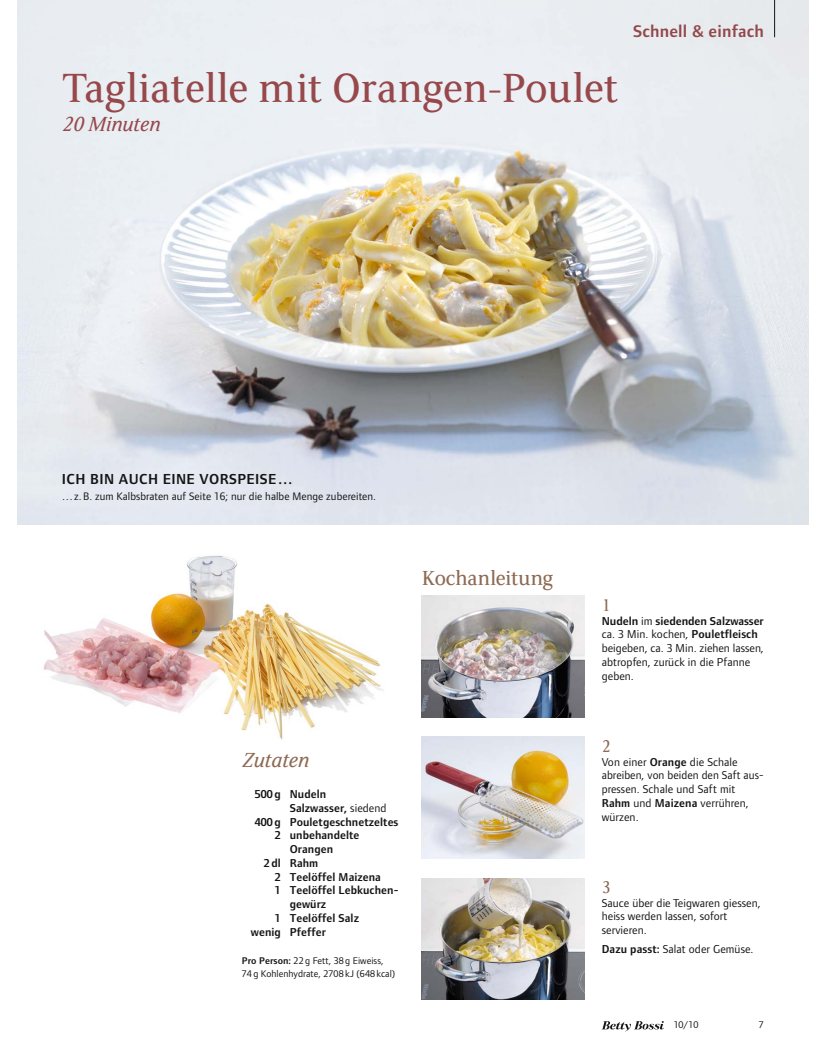
<style>
.page{position:relative;width:826px;height:1053px;background:#fff}
.page>*{position:absolute;margin:0;border:0;box-sizing:border-box;transform-origin:0 0}
.t1{font:45px "FS Sally";letter-spacing:-.005em;color:#96484b}
.t2{font:22.5px "FS Sally";letter-spacing:-.015em;color:#8e6952}
.t3{font:italic 22.5px "FS Sally";letter-spacing:-.01em;color:#96484b}
.t4{font:italic 22.5px "FS Sally";letter-spacing:-.015em;color:#8e6952}
.t5{font:18.75px "FS Sally";color:#8e6952}
.t6{font:600 17.5px "Foundry Form Sans B Bn";letter-spacing:.01em;color:#93484b}
.t7{font:600 15px "Foundry Form Sans B Bn";letter-spacing:.03em;color:#131413}
.t8{font:11.88px/13.8px "Foundry Form Sans B Bn";letter-spacing:.005em;color:#131413}
.t9{font:600 11.88px "Foundry Form Sans B Bn";letter-spacing:.005em;color:#131413}
.t10{font:11.25px "Foundry Form Sans B Bn";letter-spacing:.005em;color:#131413}
.t11{font:10px/13.8px "Foundry Form Sans B Bn";letter-spacing:.005em;color:#131413}
.s1{font-weight:400}
.s2{font-weight:600}
</style>
<div class="page">
<svg style="left:601px;top:1021px;width:63px;height:10px"></svg>
<img style="left:18px;top:0;width:790px;height:524px">
<img style="left:422px;top:878px;width:162px;height:121px">
<img style="left:422px;top:595px;width:162px;height:123px">
<img style="left:422px;top:736px;width:162px;height:122px">
<img style="left:43px;top:555px;width:341px;height:185px">
<hr style="left:774px;top:0;width:1px;height:37px;background:#131413">
<h1 class="t1" style="left:62px;top:61px;width:558px">Tagliatelle mit Orangen-Poulet</h1>
<h2 class="t3" style="left:62px;top:110px;width:100px">20 Minuten</h2>
<h3 class="t6" style="left:633px;top:25px;width:132px">Schnell &amp; einfach</h3>
<p class="t7" style="left:62px;top:473px;width:232px">ICH BIN AUCH EINE VORSPEISE…</p>
<p class="t10" style="left:62px;top:491px;width:316px">…z. B. zum Kalbsbraten auf Seite 16; nur die halbe Menge zubereiten.</p>
<h2 class="t2" style="left:422px;top:564px;width:133px">Kochanleitung</h2>
<h2 class="t4" style="left:242px;top:746px;width:69px">Zutaten</h2>
<p class="t9" style="left:255px;top:789px;width:73px">500 g Nudeln</p>
<p class="t9" style="left:290px;top:803px;width:98px">Salzwasser, <span class="s1">siedend</span></p>
<p class="t9" style="left:255px;top:817px;width:145px">400 g Pouletgeschnetzeltes</p>
<p class="t9" style="left:275px;top:830px;width:86px">2 unbehandelte</p>
<p class="t9" style="left:290px;top:844px;width:45px">Orangen</p>
<p class="t9" style="left:264px;top:858px;width:56px">2 dl Rahm</p>
<p class="t9" style="left:275px;top:872px;width:108px">2 Teelöffel Maizena</p>
<p class="t9" style="left:275px;top:885px;width:125px">1 Teelöffel Lebkuchen-</p>
<p class="t9" style="left:290px;top:899px;width:38px">gewürz</p>
<p class="t9" style="left:275px;top:913px;width:86px">1 Teelöffel Salz</p>
<p class="t9" style="left:251px;top:927px;width:76px">wenig Pfeffer</p>
<p class="t11" style="left:242px;top:954px;width:155px"><span class="s2">Pro Person:</span> 22 g Fett, 38 g Eiweiss,<br>74 g Kohlenhydrate, 2708 kJ (648 kcal)</p>
<h3 class="t5" style="left:601px;top:593px;width:11px">1</h3>
<p class="t8" style="left:601px;top:615px;width:164px"><span class="s2">Nudeln</span> im <span class="s2">siedenden Salzwasser </span>ca. 3 Min. kochen, <span class="s2">Pouletfleisch </span>beigeben, ca. 3 Min. ziehen lassen, abtropfen, zurück in die Pfanne geben.</p>
<h3 class="t5" style="left:601px;top:734px;width:11px">2</h3>
<p class="t8" style="left:601px;top:755px;width:163px">Von einer <span class="s2">Orange</span> die Schale abreiben, von beiden den Saft aus&shy;pressen. Schale und Saft mit<br><span class="s2">Rahm</span> und <span class="s2">Maizena</span> verrühren, würzen.</p>
<h3 class="t5" style="left:601px;top:875px;width:11px">3</h3>
<p class="t8" style="left:601px;top:896px;width:160px">Sauce über die Teigwaren giessen, heiss werden lassen, sofort servieren.</p>
<p class="t8" style="left:601px;top:943px;width:153px"><span class="s2">Dazu passt:</span> Salat oder Gemüse.</p>
<p class="t11" style="left:673px;top:1018px;width:26px">10/10</p>
<p class="t11" style="left:759px;top:1018px;width:6px">7</p>
</div>
